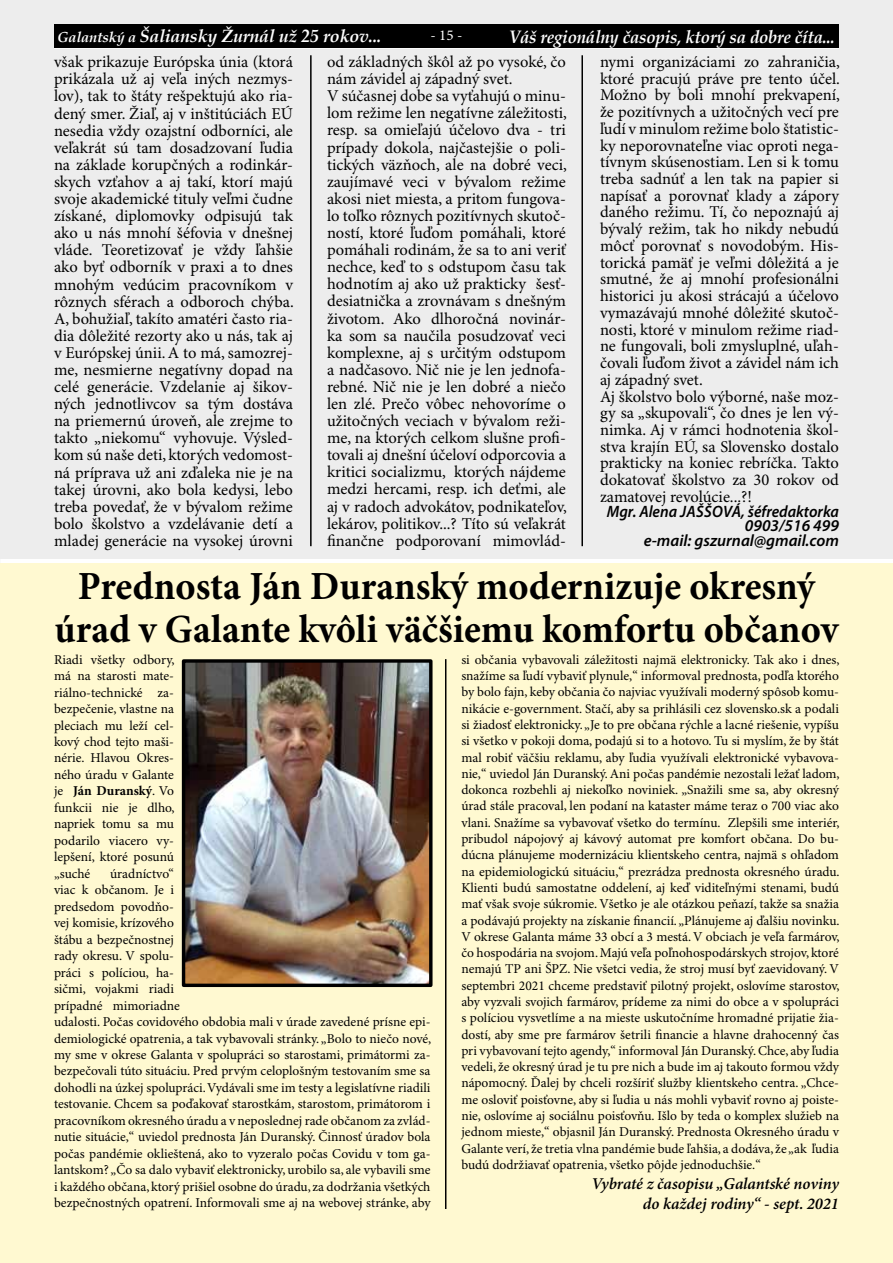
<style>
.page{position:relative;width:893px;height:1263px;background:#fff}
.page>*{position:absolute;margin:0;border:0;box-sizing:border-box;transform-origin:0 0}
.t1{font:700 39.9px/42.9px "Minion Pro";color:#000;text-align:center;scale:.96 1}
.t2{font:italic 700 18px "Book Antiqua";letter-spacing:-.01em;color:#fff;scale:.93 1}
.t3{font:italic 700 17.7px "Book Antiqua";letter-spacing:-.01em;color:#fff}
.t4{font:16.5px/17.1px "Minion Pro";color:#000}
.t5{font:italic 600 16.5px/14.5px "Myriad Pro";color:#000;text-align:right;scale:.95 1}
.t6{font:italic 600 16.5px/20px "Minion Pro";letter-spacing:-.005em;color:#000;text-align:right}
.t7{font:15px "Minion Pro";color:#fff}
.t8{font:13.5px/16.5px "Minion Pro";color:#000;text-align:justify}
.s1{font-size:14.55px}
.s2{font-weight:700}
</style>
<div class="page">
<div style="left:0;top:0;width:893px;height:558px;background:#ededed"></div>
<hr style="left:310px;top:55px;width:2px;height:491px;background:#000">
<hr style="left:581px;top:55px;width:2px;height:491px;background:#000">
<div style="left:0;top:563px;width:893px;height:700px;background:#fff9d1"></div>
<img style="left:186px;top:663px;width:243px;height:320px">
<div style="left:182px;top:659px;width:251px;height:328px;border:3px solid #000"></div>
<hr style="left:445px;top:659px;width:1px;height:550px;background:#000">
<hr style="left:54px;top:47px;width:785px;height:2px;background:#fff">
<div style="left:54px;top:24px;width:785px;height:24px;background:#000"></div>
<h3 class="t3" style="left:57px;top:24px;width:326px"><span class="s1">Galantský a</span> Šaliansky Žurnál už 25 rokov...</h3>
<p class="t7" style="left:431px;top:26px;width:33px">- 15 -</p>
<h2 class="t2" style="left:509px;top:24px;width:352px">Váš regionálny časopis, ktorý sa dobre číta...</h2>
<p class="t4" style="left:54px;top:54px;width:241px;text-align:justify">však prikazuje Európska únia (ktorá prikázala už aj veľa iných nezmys&shy;lov), tak to štáty rešpektujú ako ria&shy;dený smer. Žiaľ, aj v inštitúciách EÚ nesedia vždy ozajstní odborníci, ale veľakrát sú tam dosadzovaní ľudia na základe korupčných a rodinkár&shy;skych vzťahov a aj takí, ktorí majú svoje akademické tituly veľmi čudne získané, diplomovky odpisujú tak ako u nás mnohí šéfovia v dnešnej vláde. Teoretizovať je vždy ľahšie ako byť odborník v praxi a to dnes mnohým vedúcim pracovníkom v rôznych sférach a odboroch chýba.<br>A, bohužiaľ, takíto amatéri často ria&shy;dia dôležité rezorty ako u nás, tak aj v Európskej únii. A to má, samozrej&shy;me, nesmierne negatívny dopad na celé generácie. Vzdelanie aj šikov&shy;ných jednotlivcov sa tým dostáva na priemernú úroveň, ale zrejme to takto „niekomu“ vyhovuje. Výsled&shy;kom sú naše deti, ktorých vedomost&shy;ná príprava už ani zďaleka nie je na takej úrovni, ako bola kedysi, lebo treba povedať, že v bývalom režime bolo školstvo a vzdelávanie detí a mladej generácie na vysokej úrovni</p>
<p class="t4" style="left:327px;top:54px;width:241px">od základných škôl až po vysoké, čo nám závidel aj západný svet.<br>V súčasnej dobe sa vyťahujú o minu&shy;lom režime len negatívne záležitosti, resp. sa omieľajú účelovo dva - tri prípady dokola, najčastejšie o poli&shy;tických väzňoch, ale na dobré veci, zaujímavé veci v bývalom režime akosi niet miesta, a pritom fungova&shy;lo toľko rôznych pozitívnych skutoč&shy;ností, ktoré ľuďom pomáhali, ktoré pomáhali rodinám, že sa to ani veriť nechce, keď to s odstupom času tak hodnotím aj ako už prakticky šesť&shy;desiatnička a zrovnávam s dnešným životom. Ako dlhoročná novinár&shy;ka som sa naučila posudzovať veci komplexne, aj s určitým odstupom a nadčasovo. Nič nie je len jednofa&shy;rebné. Nič nie je len dobré a niečo len zlé. Prečo vôbec nehovoríme o užitočných veciach v bývalom reži&shy;me, na ktorých celkom slušne profi&shy;tovali aj dnešní účeloví odporcovia a kritici socializmu, ktorých nájdeme medzi hercami, resp. ich deťmi, ale aj v radoch advokátov, podnikateľov, lekárov, politikov...? Títo sú veľakrát finančne podporovaní mimovlád-</p>
<p class="t4" style="left:600px;top:54px;width:241px">nymi organizáciami zo zahraničia, ktoré pracujú práve pre tento účel.<br>Možno by boli mnohí prekvapení, že pozitívnych a užitočných vecí pre ľudí v minulom režime bolo štatistic&shy;ky neporovnateľne viac oproti nega&shy;tívnym skúsenostiam. Len si k tomu treba sadnúť a len tak na papier si napísať a porovnať klady a zápory daného režimu. Tí, čo nepoznajú aj bývalý režim, tak ho nikdy nebudú môcť porovnať s novodobým. His&shy;torická pamäť je veľmi dôležitá a je smutné, že aj mnohí profesionálni historici ju akosi strácajú a účelovo vymazávajú mnohé dôležité skutoč&shy;nosti, ktoré v minulom režime riad&shy;ne fungovali, boli zmysluplné, uľah&shy;čovali ľuďom život a závidel nám ich aj západný svet.<br>Aj školstvo bolo výborné, naše moz&shy;gy sa „skupovali“, čo dnes je len vý&shy;nimka. Aj v rámci hodnotenia škol&shy;stva krajín EÚ, sa Slovensko dostalo prakticky na koniec rebríčka. Takto dokatovať školstvo za 30 rokov od zamatovej revolúcie...?!</p>
<p class="t5" style="left:607px;top:504px;width:246px">Mgr. Alena JAŠŠOVÁ, šéfredaktorka<br>0903/516 499<br>e-mail: gszurnal@gmail.com</p>
<h1 class="t1" style="left:55px;top:566px;width:818px">Prednosta Ján Duranský modernizuje okresný úrad v Galante kvôli väčšiemu komfortu občanov</h1>
<p class="t8" style="left:54px;top:652px;width:122px">Riadi všetky odbory, má na starosti mate&shy;riálno-technické za&shy;bezpečenie, vlastne na pleciach mu leží cel&shy;kový chod tejto maši&shy;nérie. Hlavou Okres&shy;ného úradu v Galante je <span class="s2">Ján Duranský</span>. Vo funkcii nie je dlho, napriek tomu sa mu podarilo viacero vy&shy;lepšení, ktoré posunú „suché</p>
<p class="t8" style="left:461px;top:652px;width:380px">si občania vybavovali záležitosti najmä elektronicky. Tak ako i dnes, snažíme sa ľudí vybaviť plynule,“ informoval prednosta, podľa ktorého by bolo fajn, keby občania čo najviac využívali moderný spôsob komu&shy;nikácie e-government. Stačí, aby sa prihlásili cez slovensko.sk a podali si žiadosť elektronicky. „Je to pre občana rýchle a lacné riešenie, vypíšu si všetko v pokoji doma, podajú si to a hotovo. Tu si myslím, že by štát mal robiť väčšiu reklamu, aby ľudia využívali elektronické vybavova&shy;nie,“ uviedol Ján Duranský. Ani počas pandémie nezostali ležať ladom, dokonca rozbehli aj niekoľko noviniek. „Snažili sme sa, aby okresný úrad stále pracoval, len podaní na kataster máme teraz o 700 viac ako vlani. Snažíme sa vybavovať všetko do termínu. Zlepšili sme interiér, pribudol nápojový aj kávový automat pre komfort občana. Do bu&shy;dúcna plánujeme modernizáciu klientskeho centra, najmä s ohľadom na epidemiologickú situáciu,“ prezrádza prednosta okresného úradu.<br>Klienti budú samostatne oddelení, aj keď viditeľnými stenami, budú mať však svoje súkromie. Všetko je ale otázkou peňazí, takže sa snažia a podávajú projekty na získanie financií. „Plánujeme aj ďalšiu novinku.<br>V okrese Galanta máme 33 obcí a 3 mestá. V obciach je veľa farmárov, čo hospodária na svojom. Majú veľa poľnohospodárskych strojov, ktoré nemajú TP ani ŠPZ. Nie všetci vedia, že stroj musí byť zaevidovaný. V septembri 2021 chceme predstaviť pilotný projekt, oslovíme starostov, aby vyzvali svojich farmárov, prídeme za nimi do obce a v spolupráci s políciou vysvetlíme a na mieste uskutočníme hromadné prijatie žia&shy;dostí, aby sme pre farmárov šetrili financie a hlavne drahocenný čas pri vybavovaní tejto agendy,“ informoval Ján Duranský. Chce, aby ľudia vedeli, že okresný úrad je tu pre nich a bude im aj takouto formou vždy nápomocný. Ďalej by chceli rozšíriť služby klientskeho centra. „Chce&shy;me osloviť poisťovne, aby si ľudia u nás mohli vybaviť rovno aj poiste&shy;nie, oslovíme aj sociálnu poisťovňu. Išlo by teda o komplex služieb na jednom mieste,“ objasnil Ján Duranský. Prednosta Okresného úradu v Galante verí, že tretia vlna pandémie bude ľahšia, a dodáva, že „ak ľudia budú dodržiavať opatrenia, všetko pôjde jednoduchšie.“</p>
<p class="t6" style="left:591px;top:1174px;width:249px">Vybraté z časopisu „Galantské noviny do každej rodiny“ - sept. 2021</p>
<p class="t8" style="left:54px;top:866px;width:379px;text-align:left;text-indent:56px">úradníctvo“<br>viac k občanom. Je i<br>predsedom povodňo-<br>vej komisie, krízového<br>štábu a bezpečnostnej<br>rady okresu. V spolu-<br>práci s políciou, ha-<br>sičmi, vojakmi riadi<br>prípadné mimoriadne<br>udalosti. Počas covidového obdobia mali v úrade zavedené prísne epi&shy;demiologické opatrenia, a tak vybavovali stránky. „Bolo to niečo nové, my sme v okrese Galanta v spolupráci so starostami, primátormi za&shy;bezpečovali túto situáciu. Pred prvým celoplošným testovaním sme sa dohodli na úzkej spolupráci. Vydávali sme im testy a legislatívne riadili testovanie. Chcem sa poďakovať starostkám, starostom, primátorom i pracovníkom okresného úradu a v neposlednej rade občanom za zvlád&shy;nutie situácie,“ uviedol prednosta Ján Duranský. Činnosť úradov bola počas pandémie oklieštená, ako to vyzeralo počas Covidu v tom ga&shy;lantskom? „Čo sa dalo vybaviť elektronicky, urobilo sa, ale vybavili sme i každého občana, ktorý prišiel osobne do úradu, za dodržania všetkých bezpečnostných opatrení. Informovali sme aj na webovej stránke, aby</p>
</div>
